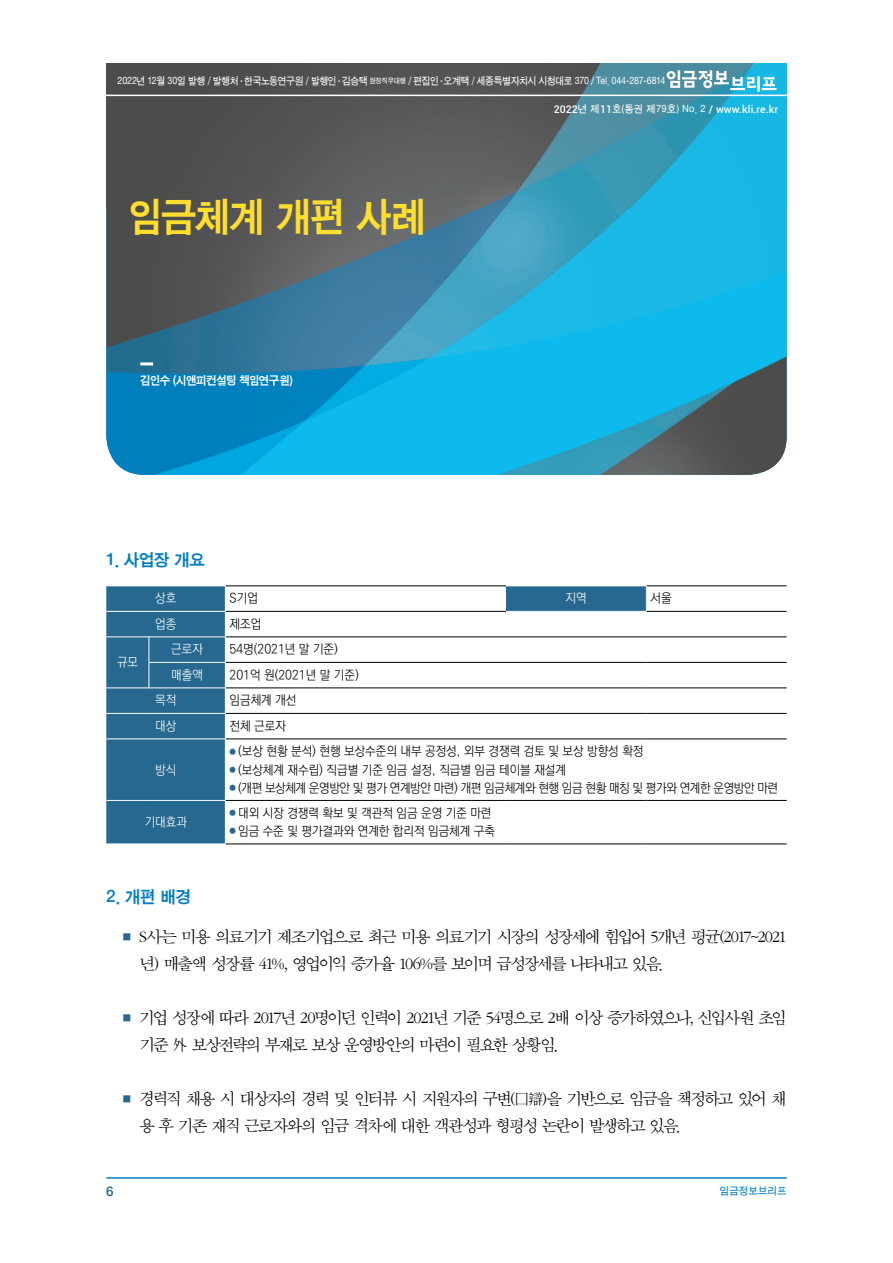
<style>
.page{position:relative;width:893px;height:1263px;background:#fff}
.page>*{position:absolute;margin:0;border:0;box-sizing:border-box;transform-origin:0 0}
.장제목{font:40.5px "Sand Kg";letter-spacing:-.025em;color:#ffde2e}
.t1{font:17.25px/27px "Sand Sm";letter-spacing:-.095em;color:#000}
._1{font:17.25px "Sand Kg";letter-spacing:-.03em;color:#007dc5}
.t2{font:13.5px "Sand Kg";color:#26688f}
.표본문{font:300 12.75px "Ko Pub Dotum";color:#000;scale:.95 1}
.표본문-2{font:300 12.75px "Ko Pub Dotum";letter-spacing:-.03em;color:#000;scale:.95 1}
.표분류{font:300 12.75px "Ko Pub Dotum";color:#fff;scale:.95 1}
.저자{font:12px "Sand Kg";letter-spacing:-.04em;color:#fff}
.t3{font:10.5px "Sand Tg";letter-spacing:-.03em;color:#fff;scale:.93 1}
.t4{font:500 10.5px "Roboto";letter-spacing:.01em;color:#fff}
.t5{font:10.5px "Sand Tg";letter-spacing:.01em;color:#007dc5}
.s1{font-size:7.5px}
.s2{font-family:"Sand Tg";font-weight:400}
.s3{font-size:7.5px;color:#26688f}
.s4{color:#26688f}
</style>
<div class="page">
<hr style="left:106px;top:1177px;width:681px;height:2px;background:#007dc5">
<img style="left:106px;top:208px;width:681px;height:267px">
<img style="left:106px;top:64px;width:681px;height:144px">
<hr style="left:0;top:95px;width:893px;height:1px;background:#fff">
<svg style="left:140px;top:362px;width:13px;height:3px"></svg>
<svg style="left:667px;top:70px;width:109px;height:22px"></svg>
<div style="left:506px;top:586px;width:140px;height:25px;background:#26688f"></div>
<hr style="left:226px;top:586px;width:280px;height:1px;background:#000">
<hr style="left:646px;top:586px;width:141px;height:1px;background:#000">
<hr style="left:226px;top:611px;width:280px;height:1px;background:#000">
<hr style="left:646px;top:611px;width:141px;height:1px;background:#000">
<hr style="left:226px;top:637px;width:280px;height:1px;background:#000">
<hr style="left:506px;top:637px;width:140px;height:1px;background:#000">
<hr style="left:646px;top:637px;width:141px;height:1px;background:#000">
<hr style="left:226px;top:662px;width:280px;height:1px;background:#000">
<hr style="left:506px;top:662px;width:140px;height:1px;background:#000">
<hr style="left:646px;top:662px;width:141px;height:1px;background:#000">
<hr style="left:226px;top:688px;width:280px;height:1px;background:#000">
<hr style="left:506px;top:688px;width:140px;height:1px;background:#000">
<hr style="left:646px;top:688px;width:141px;height:1px;background:#000">
<hr style="left:226px;top:713px;width:280px;height:1px;background:#000">
<hr style="left:506px;top:713px;width:140px;height:1px;background:#000">
<hr style="left:646px;top:713px;width:141px;height:1px;background:#000">
<hr style="left:226px;top:739px;width:280px;height:1px;background:#000">
<hr style="left:506px;top:739px;width:140px;height:1px;background:#000">
<hr style="left:646px;top:739px;width:141px;height:1px;background:#000">
<hr style="left:226px;top:800px;width:280px;height:1px;background:#000">
<hr style="left:506px;top:800px;width:140px;height:1px;background:#000">
<hr style="left:646px;top:800px;width:141px;height:1px;background:#000">
<hr style="left:226px;top:844px;width:280px;height:1px;background:#000">
<hr style="left:506px;top:844px;width:140px;height:1px;background:#000">
<hr style="left:646px;top:844px;width:141px;height:1px;background:#000">
<svg style="left:106px;top:586px;width:120px;height:258px;background:#2e6e93"></svg>
<hr style="left:225px;top:739px;width:1px;height:61px;background:#fff">
<hr style="left:225px;top:801px;width:1px;height:43px;background:#fff">
<hr style="left:506px;top:586px;width:140px;height:1px;background:#fff">
<svg style="left:646px;top:586px;width:1px;height:25px"></svg>
<p class="t3" style="left:118px;top:76px;width:590px">2022년 12월 30일 발행 / 발행처·한국노동연구원 / 발행인·김승택 <span class="s1">원장직무대행</span> / 편집인·오계택 / 세종특별자치시 시청대로 370 / Tel. 044-287-6814</p>
<p class="t4" style="left:554px;top:102px;width:226px">2022<span class="s2">년 제</span>11<span class="s2">호(통권 제79호) No. 2</span> / www.kli.re.kr</p>
<p class="장제목" style="left:128px;top:196px;width:300px">임금체계 개편 사례</p>
<p class="저자" style="left:140px;top:374px;width:154px">김인수 (시앤피컨설팅 책임연구원)</p>
<p class="_1" style="left:106px;top:551px;width:100px">1. 사업장 개요</p>
<p class="표분류" style="left:155px;top:592px;width:24px">상호</p>
<p class="표본문" style="left:230px;top:592px;width:31px">S기업</p>
<p class="표분류" style="left:566px;top:592px;width:24px">지역</p>
<p class="표본문" style="left:651px;top:592px;width:24px">서울</p>
<p class="표분류" style="left:155px;top:618px;width:24px">업종</p>
<p class="표본문" style="left:230px;top:618px;width:35px">제조업</p>
<p class="표분류" style="left:117px;top:656px;width:24px">규모</p>
<p class="표분류" style="left:171px;top:643px;width:35px">근로자</p>
<p class="표본문" style="left:230px;top:643px;width:115px">54명(2021년 말 기준)</p>
<p class="표분류" style="left:171px;top:669px;width:35px">매출액</p>
<p class="표본문" style="left:230px;top:669px;width:137px">201억 원(2021년 말 기준)</p>
<p class="표분류" style="left:155px;top:694px;width:24px">목적</p>
<p class="표본문" style="left:230px;top:694px;width:72px">임금체계 개선</p>
<p class="표분류" style="left:155px;top:720px;width:24px">대상</p>
<p class="표본문" style="left:230px;top:720px;width:61px">전체 근로자</p>
<p class="표분류" style="left:155px;top:763px;width:24px">방식</p>
<p class="표본문" style="left:230px;top:745px;width:437px"><span class="s3">●</span> (보상 현황 분석) 현행 보상수준의 내부 공정성, 외부 경쟁력 검토 및 보상 방향성 확정</p>
<p class="표본문" style="left:230px;top:763px;width:356px"><span class="s3">●</span> (보상체계 재수립) 직급별 기준 임금 설정, 직급별 임금 테이블 재설계</p>
<p class="표본문-2" style="left:230px;top:781px;width:579px"><span class="s3">●</span> (개편 보상체계 운영방안 및 평가 연계방안 마련) 개편 임금체계와 현행 임금 현황 매칭 및 평가와 연계한 운영방안 마련</p>
<p class="표분류" style="left:145px;top:816px;width:46px">기대효과</p>
<p class="표본문" style="left:230px;top:807px;width:277px"><span class="s3">●</span> 대외 시장 경쟁력 확보 및 객관적 임금 운영 기준 마련</p>
<p class="표본문" style="left:230px;top:825px;width:281px"><span class="s3">●</span> 임금 수준 및 평가결과와 연계한 합리적 임금체계 구축</p>
<p class="_1" style="left:106px;top:888px;width:87px">2. 개편 배경</p>
<p class="t1" style="left:139px;top:923px;width:649px;text-indent:-20px"><span class="s4">■</span> S사는 미용 의료기기 제조기업으로 최근 미용 의료기기 시장의 성장세에 힘입어 5개년 평균(2017~2021 년) 매출액 성장률 41%, 영업이익 증가율 106%를 보이며 급성장세를 나타내고 있음.</p>
<p class="t1" style="left:139px;top:1004px;width:649px;text-indent:-20px"><span class="s4">■</span> 기업 성장에 따라 2017년 20명이던 인력이 2021년 기준 54명으로 2배 이상 증가하였으나, 신입사원 초임 기준 外 보상전략의 부재로 보상 운영방안의 마련이 필요한 상황임.</p>
<p class="t1" style="left:139px;top:1085px;width:649px;text-indent:-20px"><span class="s4">■</span> 경력직 채용 시 대상자의 경력 및 인터뷰 시 지원자의 구변(口辯)을 기반으로 임금을 책정하고 있어 채 용 후 기존 재직 근로자와의 임금 격차에 대한 객관성과 형평성 논란이 발생하고 있음.</p>
<p class="t2" style="left:106px;top:1185px;width:9px">6</p>
<p class="t5" style="left:720px;top:1185px;width:68px">임금정보브리프</p>
</div>
